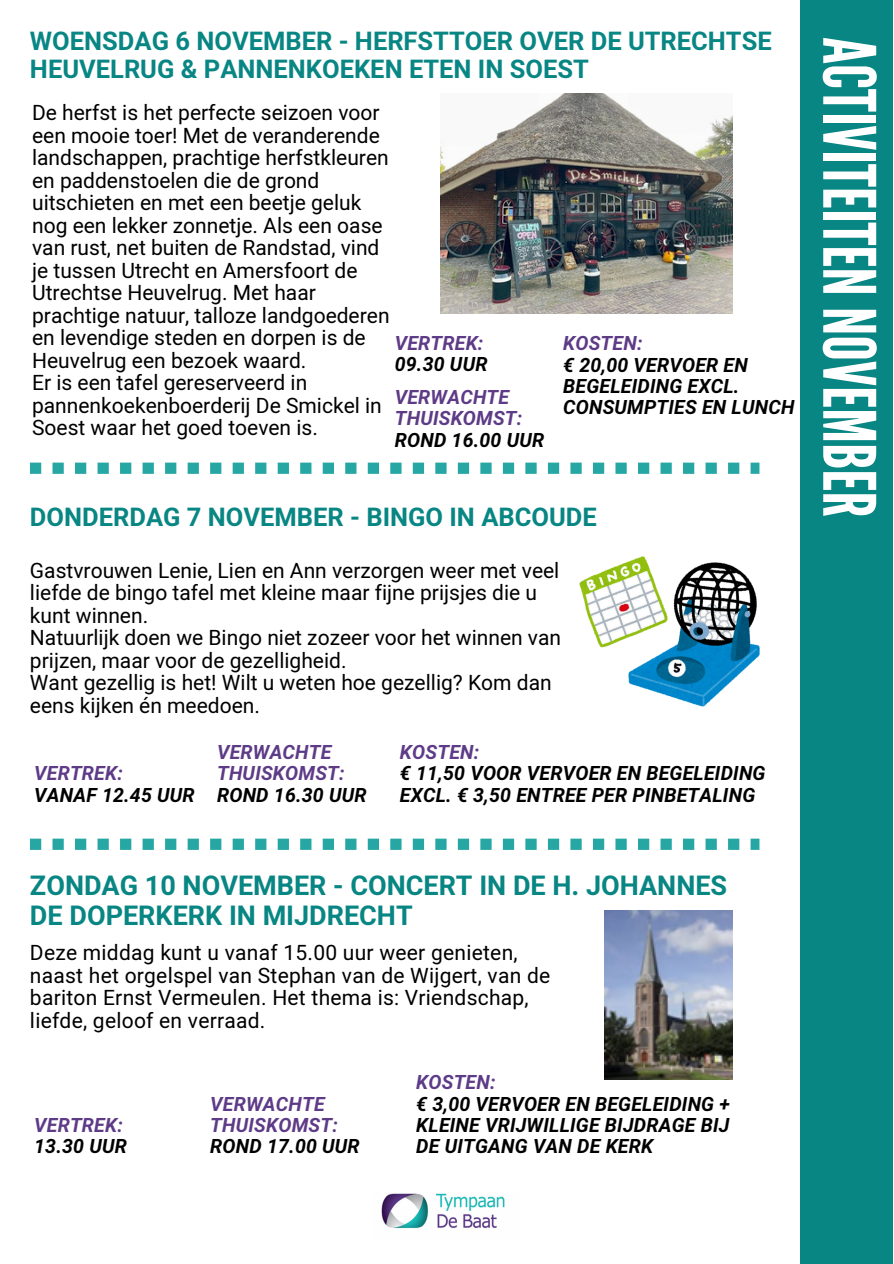
<style>
.page{position:relative;width:894px;height:1264px;background:#fff}
.page>*{position:absolute;margin:0;border:0;box-sizing:border-box;transform-origin:0 0}
.t1{font:72px "League Gothic";color:#fff}
.t2{font:700 27px/30.3px "Mardoto";color:#088683}
.t3{font:700 25.5px/28.2px "Mardoto";color:#088683}
.t4{font:21px/22.5px "Mardoto";color:#000}
.t5{font:italic 700 19.5px/21.3px "Mardoto";letter-spacing:.01em;color:#000}
.t6{font:italic 700 19.5px/21.3px "Mardoto";letter-spacing:.01em;color:#5e3b87}
.s1{color:#5e3b87}
</style>
<div class="page">
<img style="left:381px;top:1193px;width:124px;height:36px">
<div style="left:799px;top:0;width:93px;height:1263px;background:#088683"></div>
<svg style="left:30px;top:462px;width:729px;height:12px"></svg>
<svg style="left:30px;top:838px;width:729px;height:11px"></svg>
<img style="left:441px;top:94px;width:291px;height:219px">
<img style="left:579px;top:556px;width:180px;height:150px">
<img style="left:604px;top:910px;width:128px;height:169px">
<p class="t3" style="left:30px;top:27px;width:743px">WOENSDAG 6 NOVEMBER - HERFSTTOER OVER DE UTRECHTSE<br>HEUVELRUG &amp; PANNENKOEKEN ETEN IN SOEST</p>
<h3 class="t4" style="left:32px;top:102px;width:359px">De herfst is het perfecte seizoen voor een mooie toer! Met de veranderende landschappen, prachtige herfstkleuren en paddenstoelen die de grond uitschieten en met een beetje geluk nog een lekker zonnetje. Als een oase van rust, net buiten de Randstad, vind je tussen Utrecht en Amersfoort de Utrechtse Heuvelrug. Met haar prachtige natuur, talloze landgoederen en levendige steden en dorpen is de Heuvelrug een bezoek waard.</h3>
<h2 class="t4" style="left:32px;top:372px;width:351px">Er is een tafel gereserveerd in pannenkoekenboerderij De Smickel in<br>Soest waar het goed toeven is.</h2>
<p class="t6" style="left:394px;top:332px;width:90px">VERTREK:</p>
<p class="t5" style="left:394px;top:354px;width:94px">09.30 UUR</p>
<p class="t6" style="left:394px;top:386px;width:129px">VERWACHTE<br>THUISKOMST:</p>
<p class="t5" style="left:394px;top:429px;width:151px">ROND 16.00 UUR</p>
<h2 class="t5" style="left:563px;top:333px;width:232px"><span class="s1">KOSTEN:<br></span>€ 20,00 VERVOER EN<br>BEGELEIDING EXCL.<br>CONSUMPTIES EN LUNCH</h2>
<p class="t3" style="left:30px;top:503px;width:568px">DONDERDAG 7 NOVEMBER - BINGO IN ABCOUDE</p>
<p class="t4" style="left:30px;top:559px;width:530px">Gastvrouwen Lenie, Lien en Ann verzorgen weer met veel liefde de bingo tafel met kleine maar fijne prijsjes die u kunt winnen.</p>
<p class="t4" style="left:30px;top:627px;width:532px">Natuurlijk doen we Bingo niet zozeer voor het winnen van prijzen, maar voor de gezelligheid.</p>
<h3 class="t4" style="left:30px;top:672px;width:523px">Want gezellig is het! Wilt u weten hoe gezellig? Kom dan eens kijken én meedoen.</h3>
<p class="t6" style="left:34px;top:763px;width:90px">VERTREK:</p>
<p class="t5" style="left:34px;top:784px;width:162px">VANAF 12.45 UUR</p>
<p class="t6" style="left:217px;top:741px;width:129px">VERWACHTE<br>THUISKOMST:</p>
<p class="t5" style="left:217px;top:784px;width:151px">ROND 16.30 UUR</p>
<p class="t5" style="left:400px;top:741px;width:367px"><span class="s1">KOSTEN:<br></span>€ 11,50 VOOR VERVOER EN BEGELEIDING<br>EXCL. € 3,50 ENTREE PER PINBETALING</p>
<p class="t2" style="left:30px;top:870px;width:698px">ZONDAG 10 NOVEMBER - CONCERT IN DE H. JOHANNES<br>DE DOPERKERK IN MIJDRECHT</p>
<h3 class="t4" style="left:30px;top:941px;width:521px">Deze middag kunt u vanaf 15.00 uur weer genieten, naast het orgelspel van Stephan van de Wijgert, van de bariton Ernst Vermeulen. Het thema is: Vriendschap, liefde, geloof en verraad.</h3>
<p class="t6" style="left:34px;top:1114px;width:90px">VERTREK:</p>
<p class="t5" style="left:34px;top:1136px;width:94px">13.30 UUR</p>
<p class="t6" style="left:210px;top:1093px;width:129px">VERWACHTE<br>THUISKOMST:</p>
<p class="t5" style="left:210px;top:1136px;width:151px">ROND 17.00 UUR</p>
<h1 class="t5" style="left:416px;top:1071px;width:315px"><span class="s1">KOSTEN:<br></span>€ 3,00 VERVOER EN BEGELEIDING +<br>KLEINE VRIJWILLIGE BIJDRAGE BIJ<br>DE UITGANG VAN DE KERK</h1>
<p class="t1" style="left:890px;top:37px;width:482px;rotate:90deg">ACTIVITEITENNOVEMBER</p>
</div>
